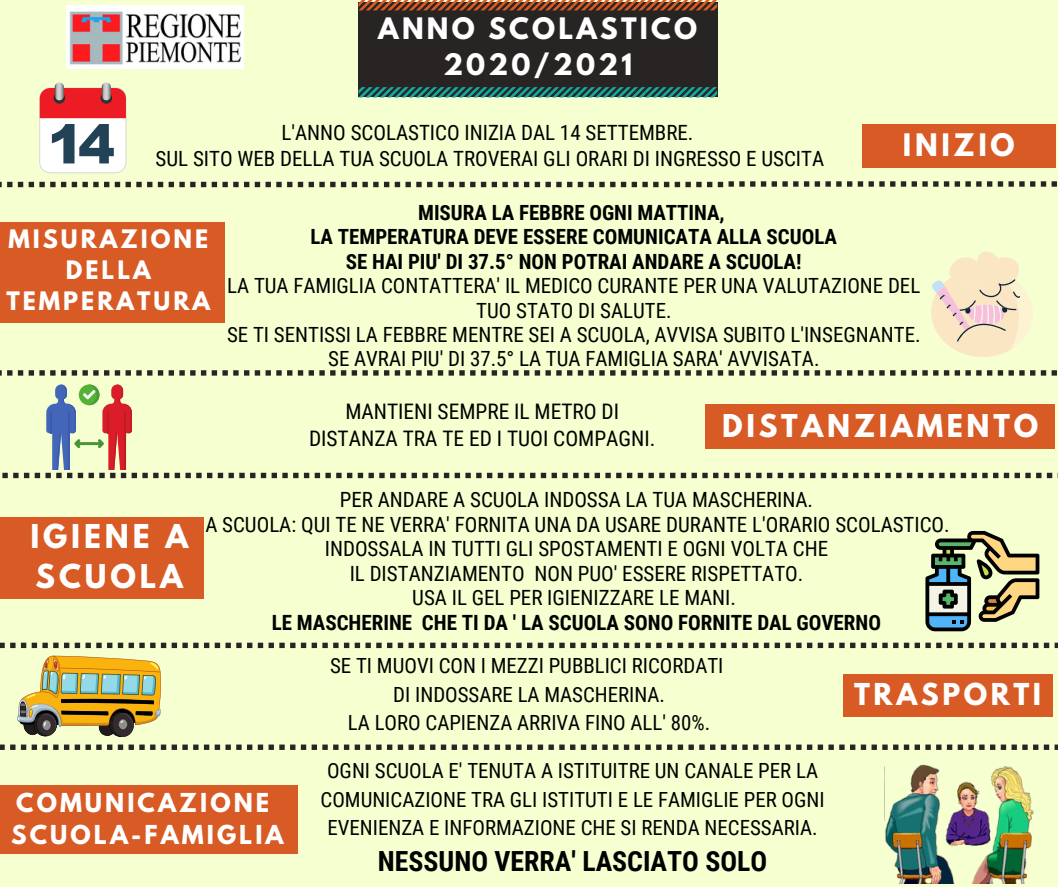
<style>
.page{position:relative;width:1058px;height:887px;background:#fff}
.page>*{position:absolute;margin:0;border:0;box-sizing:border-box;transform-origin:0 0}
.t1{font:700 29.1px/40px "League Spartan";letter-spacing:.135em;color:#fff}
.t2{font:700 27.9px "League Spartan";letter-spacing:.135em;color:#fff}
.t3{font:700 27.75px "Roboto Condensed";color:#000}
.t4{font:700 27.45px "League Spartan";letter-spacing:.135em;color:#fff}
.t5{font:700 26.7px "League Spartan";letter-spacing:.135em;color:#fff}
.t6{font:700 26.25px/36.6px "League Spartan";letter-spacing:.125em;color:#fff;text-align:center}
.t7{font:700 23.1px/31.8px "League Spartan";letter-spacing:.135em;color:#fff}
.t8{font:700 22.5px/31px "League Spartan";letter-spacing:.135em;color:#fff;text-align:center}
.t9{font:21.45px/26.7px "Roboto Condensed";color:#000;text-align:center}
.t10{font:21px/24.5px "Roboto Condensed";color:#000;text-align:center}
.t11{font:700 21px "Roboto Condensed";color:#000}
.t12{font:20.85px/28.7px "Roboto Condensed";color:#000;text-align:center}
.t13{font:700 20.85px/24.5px "Roboto Condensed";color:#000;text-align:center}
</style>
<div class="page">
<div style="left:0;top:0;width:1058px;height:886px;background:#f5ffd0"></div>
<div style="left:358px;top:2px;width:359px;height:95px;background:#282423"></div>
<svg style="left:358px;top:0;width:359px;height:10px"></svg>
<svg style="left:358px;top:87px;width:359px;height:10px"></svg>
<div style="left:862px;top:124px;width:193px;height:44px;background:#d85a25"></div>
<div style="left:0;top:222px;width:225px;height:100px;background:#d85a25"></div>
<svg style="left:0;top:182px;width:292px;height:5px"></svg>
<svg style="left:298px;top:181px;width:759px;height:6px"></svg>
<svg style="left:753px;top:744px;width:305px;height:6px"></svg>
<svg style="left:0;top:744px;width:747px;height:6px"></svg>
<svg style="left:298px;top:370px;width:759px;height:5px"></svg>
<svg style="left:0;top:370px;width:292px;height:5px"></svg>
<svg style="left:55px;top:82px;width:9px;height:18px"></svg>
<svg style="left:102px;top:82px;width:9px;height:18px"></svg>
<svg style="left:39px;top:88px;width:87px;height:85px;background:#cc9297"></svg>
<img style="left:17px;top:655px;width:144px;height:81px">
<div style="left:842px;top:674px;width:210px;height:42px;background:#d85a25"></div>
<svg style="left:931px;top:252px;width:102px;height:105px"></svg>
<div style="left:705px;top:404px;width:349px;height:45px;background:#d85a25"></div>
<svg style="left:347px;top:473px;width:640px;height:5px"></svg>
<svg style="left:993px;top:473px;width:65px;height:5px"></svg>
<svg style="left:2px;top:384px;width:339px;height:94px"></svg>
<img style="left:66px;top:5px;width:178px;height:63px">
<div style="left:0;top:517px;width:204px;height:81px;background:#d85a25"></div>
<svg style="left:925px;top:531px;width:114px;height:100px"></svg>
<svg style="left:538px;top:642px;width:209px;height:6px"></svg>
<svg style="left:753px;top:642px;width:305px;height:6px"></svg>
<svg style="left:0;top:642px;width:532px;height:6px"></svg>
<img style="left:884px;top:764px;width:149px;height:119px">
<div style="left:0;top:784px;width:297px;height:69px;background:#d85a25"></div>
<p class="t6" style="left:378px;top:13px;width:320px">ANNO SCOLASTICO<br>2020/2021</p>
<p class="t10" style="left:156px;top:120px;width:670px;line-height:26.1px">L'ANNO SCOLASTICO INIZIA DAL 14 SETTEMBRE.<br>SUL SITO WEB DELLA TUA SCUOLA TROVERAI GLI ORARI DI INGRESSO E USCITA</p>
<h3 class="t4" style="left:903px;top:131px;width:113px">INIZIO</h3>
<p class="t8" style="left:6px;top:226px;width:205px">MISURAZIONE<br>DELLA<br>TEMPERATURA</p>
<p class="t13" style="left:310px;top:200px;width:528px">MISURA LA FEBBRE OGNI MATTINA,<br>LA TEMPERATURA DEVE ESSERE COMUNICATA ALLA SCUOLA<br>SE HAI PIU' DI 37.5° NON POTRAI ANDARE A SCUOLA!</p>
<p class="t12" style="left:227px;top:274px;width:695px;line-height:24.5px">LA TUA FAMIGLIA CONTATTERA' IL MEDICO CURANTE PER UNA VALUTAZIONE DEL TUO STATO DI SALUTE.<br>SE TI SENTISSI LA FEBBRE MENTRE SEI A SCUOLA, AVVISA SUBITO L'INSEGNANTE.<br>SE AVRAI PIU' DI 37.5° LA TUA FAMIGLIA SARA' AVVISATA.</p>
<p class="t9" style="left:309px;top:398px;width:348px">MANTIENI SEMPRE IL METRO DI<br>DISTANZA TRA TE ED I TUOI COMPAGNI.</p>
<h2 class="t2" style="left:722px;top:412px;width:317px">DISTANZIAMENTO</h2>
<h1 class="t1" style="left:30px;top:520px;width:159px">IGIENE A<br>SCUOLA</h1>
<p class="t10" style="left:205px;top:487px;width:746px">PER ANDARE A SCUOLA INDOSSA LA TUA MASCHERINA.<br>A SCUOLA: QUI TE NE VERRA' FORNITA UNA DA USARE DURANTE L'ORARIO SCOLASTICO.<br>INDOSSALA IN TUTTI GLI SPOSTAMENTI E OGNI VOLTA CHE<br>IL DISTANZIAMENTO NON PUO' ESSERE RISPETTATO.<br>USA IL GEL PER IGIENIZZARE LE MANI.</p>
<p class="t11" style="left:272px;top:610px;width:610px">LE MASCHERINE CHE TI DA ' LA SCUOLA SONO FORNITE DAL GOVERNO</p>
<p class="t12" style="left:330px;top:651px;width:395px">SE TI MUOVI CON I MEZZI PUBBLICI RICORDATI<br>DI INDOSSARE LA MASCHERINA.<br>LA LORO CAPIENZA ARRIVA FINO ALL' 80%.</p>
<p class="t5" style="left:854px;top:681px;width:188px">TRASPORTI</p>
<p class="t7" style="left:11px;top:789px;width:274px">COMUNICAZIONE<br>SCUOLA-FAMIGLIA</p>
<p class="t12" style="left:320px;top:756px;width:505px">OGNI SCUOLA E' TENUTA A ISTITUITRE UN CANALE PER LA<br>COMUNICAZIONE TRA GLI ISTITUTI E LE FAMIGLIE PER OGNI<br>EVENIENZA E INFORMAZIONE CHE SI RENDA NECESSARIA.</p>
<h3 class="t3" style="left:378px;top:845px;width:390px">NESSUNO VERRA' LASCIATO SOLO</h3>
</div>
